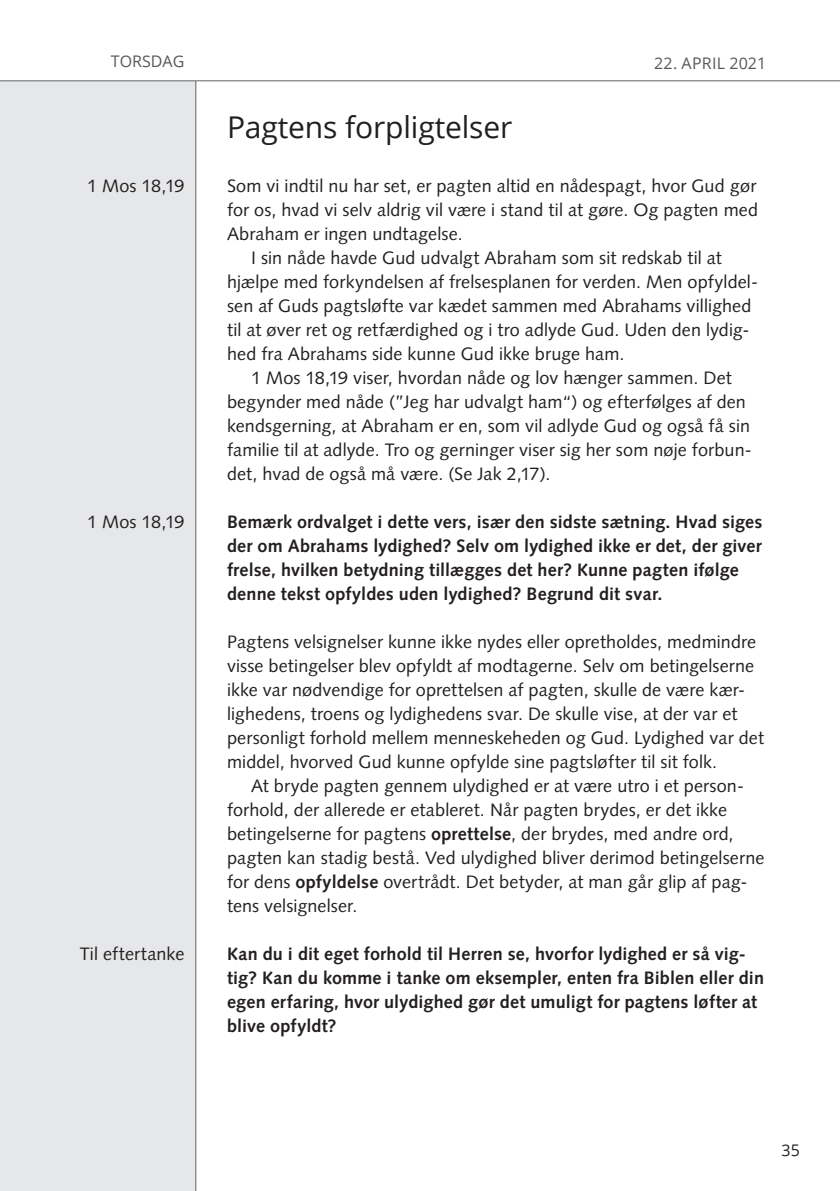
<style>
.page{position:relative;width:840px;height:1191px;background:#fff}
.page>*{position:absolute;margin:0;border:0;box-sizing:border-box;transform-origin:0 0}
.t1{font:30px "Open Sans";letter-spacing:-.005em;color:#231f20}
.t2{font:18px/24px "Syntax LT Std";letter-spacing:.005em;color:#231f20}
.t3{font:700 18px/24px "Syntax LT Std";letter-spacing:.01em;color:#231f20}
.t4{font:16px "Open Sans";letter-spacing:.005em;color:#57585a}
.t5{font:16px "Open Sans";color:#231f20}
.s1{font-weight:700}
</style>
<div class="page">
<div style="left:0;top:0;width:196px;height:1191px;background:#e6e7e9"></div>
<hr style="left:195px;top:0;width:1px;height:1191px;background:#636366">
<div style="left:0;top:0;width:839px;height:81px;background:#fff"></div>
<hr style="left:0;top:80px;width:839px;height:1px;background:#636366">
<p class="t4" style="left:111px;top:50px;width:75px">TORSDAG</p>
<p class="t2" style="left:87px;top:174px;width:99px">1 Mos 18,19</p>
<p class="t2" style="left:87px;top:510px;width:99px">1 Mos 18,19</p>
<p class="t2" style="left:80px;top:942px;width:106px">Til eftertanke</p>
<p class="t4" style="left:653px;top:52px;width:114px">22. APRIL 2021</p>
<h1 class="t1" style="left:227px;top:106px;width:287px">Pagtens forpligtelser</h1>
<p class="t2" style="left:227px;top:174px;width:530px">Som vi indtil nu har set, er pagten altid en nådespagt, hvor Gud gør</p>
<p class="t2" style="left:227px;top:198px;width:532px">for os, hvad vi selv aldrig vil være i stand til at gøre. Og pagten med</p>
<p class="t2" style="left:227px;top:222px;width:237px">Abraham er ingen undtagelse.</p>
<p class="t2" style="left:251px;top:246px;width:472px">I sin nåde havde Gud udvalgt Abraham som sit redskab til at</p>
<p class="t2" style="left:227px;top:270px;width:532px">hjælpe med forkyndelsen af frelsesplanen for verden. Men opfyldel-</p>
<p class="t2" style="left:227px;top:294px;width:525px">sen af Guds pagtsløfte var kædet sammen med Abrahams villighed</p>
<p class="t2" style="left:227px;top:318px;width:524px">til at øver ret og retfærdighed og i tro adlyde Gud. Uden den lydig-</p>
<p class="t2" style="left:227px;top:342px;width:399px">hed fra Abrahams side kunne Gud ikke bruge ham.</p>
<p class="t2" style="left:251px;top:366px;width:482px">1 Mos 18,19 viser, hvordan nåde og lov hænger sammen. Det</p>
<p class="t2" style="left:227px;top:390px;width:520px">begynder med nåde (”Jeg har udvalgt ham“) og efterfølges af den</p>
<p class="t2" style="left:227px;top:414px;width:524px">kendsgerning, at Abraham er en, som vil adlyde Gud og også få sin</p>
<p class="t2" style="left:227px;top:438px;width:526px">familie til at adlyde. Tro og gerninger viser sig her som nøje forbun-</p>
<p class="t2" style="left:227px;top:462px;width:325px">det, hvad de også må være. (Se Jak 2,17).</p>
<p class="t3" style="left:227px;top:510px;width:536px">Bemærk ordvalget i dette vers, især den sidste sætning. Hvad siges der om Abrahams lydighed? Selv om lydighed ikke er det, der giver frelse, hvilken betydning tillægges det her? Kunne pagten ifølge denne tekst opfyldes uden lydighed? Begrund dit svar.</p>
<p class="t2" style="left:227px;top:630px;width:538px">Pagtens velsignelser kunne ikke nydes eller opretholdes, medmindre visse betingelser blev opfyldt af modtagerne. Selv om betingelserne ikke var nødvendige for oprettelsen af pagten, skulle de være kær&shy;lighedens, troens og lydighedens svar. De skulle vise, at der var et personligt forhold mellem menneskeheden og Gud. Lydighed var det middel, hvorved Gud kunne opfylde sine pagtsløfter til sit folk.</p>
<p class="t2" style="left:227px;top:774px;width:538px;text-indent:24px">At bryde pagten gennem ulydighed er at være utro i et person&shy;forhold, der allerede er etableret. Når pagten brydes, er det ikke betingelserne for pagtens <span class="s1">oprettelse</span>, der brydes, med andre ord, pagten kan stadig bestå. Ved ulydighed bliver derimod betingelserne for dens <span class="s1">opfyldelse</span> overtrådt. Det betyder, at man går glip af pag&shy;tens velsignelser.</p>
<p class="t3" style="left:227px;top:942px;width:538px">Kan du i dit eget forhold til Herren se, hvorfor lydighed er så vig&shy;tig? Kan du komme i tanke om eksempler, enten fra Biblen eller din egen erfaring, hvor ulydighed gør det umuligt for pagtens løfter at blive opfyldt?</p>
<p class="t5" style="left:781px;top:1138px;width:20px">35</p>
</div>
